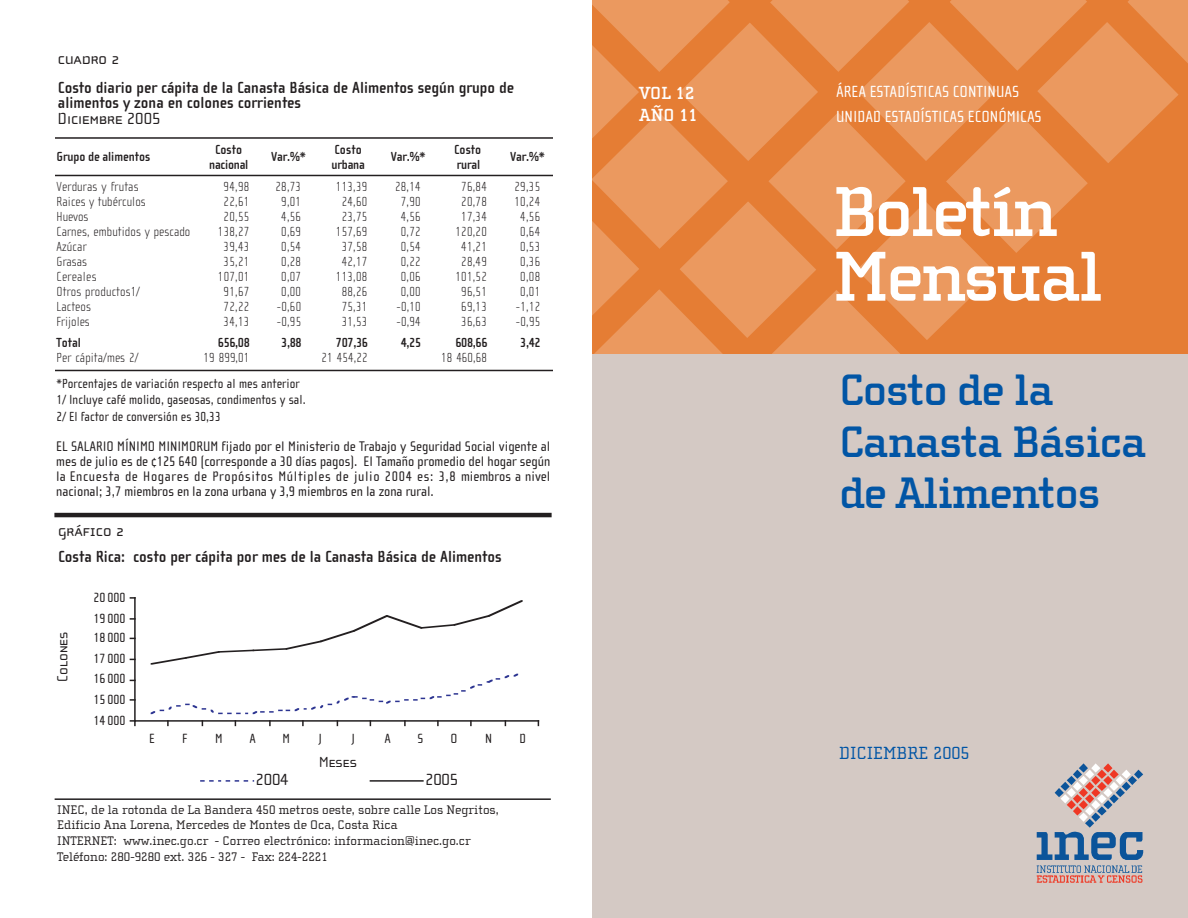
<style>
.page{position:relative;width:1188px;height:918px;background:#fff}
.page>*{position:absolute;margin:0;border:0;box-sizing:border-box;transform-origin:0 0}
.t1{font:700 72.3px/64.7px "Cholla Slab";letter-spacing:-.05em;color:#fff}
.t2{font:700 45.15px/51.2px "Cholla Slab";letter-spacing:-.035em;color:#0155a5}
.t3{font:18px "Cholla Slab";color:#0155a5}
.t4{font:700 18px/22.6px "Cholla Slab";color:#fff}
.t5{font:700 16.5px/15px "Cholla Sans";color:#231f20}
.t6{font:16.5px/25.7px "Cholla Sans";color:#fff}
.t7{font:16.5px "Cholla Wide Small Caps";color:#231f20}
.t8{font:16.5px "Cholla Unicase";color:#231f20}
.t9{font:16.5px "Cholla Unicase Ligatures";color:#231f20}
.t10{font:15px "Cholla Wide Small Caps";color:#231f20}
.t11{font:14.25px/15px "Cholla Sans";letter-spacing:-.005em;color:#231f20;text-align:justify}
.t12{font:13.65px "Cholla Sans";letter-spacing:-.005em;color:#231f20}
.t13{font:100 13.5px "Cholla Sans";letter-spacing:.02em;color:#231f20;scale:.96 1}
.t14{font:13.5px/16.5px "Cholla Sans";letter-spacing:.005em;color:#231f20;scale:.96 1}
.t15{font:700 13.5px/15px "Cholla Sans";letter-spacing:-.01em;color:#231f20;scale:.96 1}
.t16{font:100 13.5px "Cholla Sans";color:#231f20;scale:.96 1}
.t17{font:12.75px/15.3px "Cholla Slab";color:#231f20}
</style>
<div class="page">
<div style="left:1164px;top:145px;width:24px;height:209px;background:#e57d34"></div>
<svg style="left:1164px;top:0;width:24px;height:145px;background:#e78845"></svg>
<svg style="left:541px;top:0;width:161px;height:372px"></svg>
<svg style="left:702px;top:0;width:462px;height:354px;background:#e88b49"></svg>
<div style="left:588px;top:354px;width:600px;height:564px;background:#d4c9c4"></div>
<div style="left:566px;top:0;width:26px;height:918px;background:#fff"></div>
<svg style="left:1037px;top:763px;width:106px;height:120px"></svg>
<svg style="left:130px;top:597px;width:409px;height:129px"></svg>
<svg style="left:200px;top:780px;width:54px;height:2px"></svg>
<svg style="left:370px;top:780px;width:54px;height:2px"></svg>
<svg style="left:55px;top:137px;width:497px;height:2px"></svg>
<svg style="left:55px;top:175px;width:497px;height:1px"></svg>
<svg style="left:55px;top:370px;width:497px;height:1px"></svg>
<hr style="left:54px;top:513px;width:498px;height:4px;background:#231f20">
<hr style="left:55px;top:798px;width:496px;height:2px;background:#231f20">
<p class="t9" style="left:58px;top:49px;width:63px">CUADRO 2</p>
<p class="t5" style="left:58px;top:80px;width:458px">Costo diario per cápita de la Canasta Básica de Alimentos según grupo de alimentos y zona en colones corrientes</p>
<p class="t7" style="left:58px;top:109px;width:104px">Diciembre 2005</p>
<p class="t15" style="left:209px;top:142px;width:42px;text-align:center">Costo nacional</p>
<p class="t15" style="left:271px;top:149px;width:38px">Var.%*</p>
<p class="t15" style="left:332px;top:142px;width:36px">Costo urbana</p>
<p class="t15" style="left:391px;top:149px;width:38px">Var.%*</p>
<p class="t15" style="left:454px;top:142px;width:30px">Costo rural</p>
<p class="t15" style="left:510px;top:149px;width:38px">Var.%*</p>
<p class="t15" style="left:57px;top:149px;width:99px">Grupo de alimentos</p>
<p class="t13" style="left:57px;top:179px;width:87px">Verduras y frutas</p>
<p class="t13" style="left:224px;top:179px;width:28px">94,98</p>
<p class="t13" style="left:276px;top:179px;width:28px">28,73</p>
<p class="t13" style="left:336px;top:179px;width:34px">113,39</p>
<p class="t13" style="left:395px;top:179px;width:28px">28,14</p>
<p class="t13" style="left:461px;top:179px;width:28px">76,84</p>
<p class="t13" style="left:515px;top:179px;width:28px">29,35</p>
<p class="t13" style="left:57px;top:194px;width:94px">Raices y tubérculos</p>
<p class="t13" style="left:224px;top:194px;width:28px">22,61</p>
<p class="t13" style="left:281px;top:194px;width:22px">9,01</p>
<p class="t13" style="left:342px;top:194px;width:28px">24,60</p>
<p class="t13" style="left:401px;top:194px;width:22px">7,90</p>
<p class="t13" style="left:461px;top:194px;width:28px">20,78</p>
<p class="t13" style="left:515px;top:194px;width:28px">10,24</p>
<p class="t13" style="left:57px;top:209px;width:35px">Huevos</p>
<p class="t13" style="left:224px;top:209px;width:28px">20,55</p>
<p class="t13" style="left:281px;top:209px;width:22px">4,56</p>
<p class="t13" style="left:342px;top:209px;width:28px">23,75</p>
<p class="t13" style="left:401px;top:209px;width:22px">4,56</p>
<p class="t13" style="left:461px;top:209px;width:28px">17,34</p>
<p class="t13" style="left:520px;top:209px;width:22px">4,56</p>
<p class="t13" style="left:57px;top:224px;width:141px">Carnes, embutidos y pescado</p>
<p class="t13" style="left:218px;top:224px;width:34px">138,27</p>
<p class="t13" style="left:281px;top:224px;width:22px">0,69</p>
<p class="t13" style="left:336px;top:224px;width:34px">157,69</p>
<p class="t13" style="left:401px;top:224px;width:22px">0,72</p>
<p class="t13" style="left:456px;top:224px;width:34px">120,20</p>
<p class="t13" style="left:520px;top:224px;width:22px">0,64</p>
<p class="t13" style="left:57px;top:239px;width:33px">Azúcar</p>
<p class="t13" style="left:224px;top:239px;width:28px">39,43</p>
<p class="t13" style="left:281px;top:239px;width:22px">0,54</p>
<p class="t13" style="left:342px;top:239px;width:28px">37,58</p>
<p class="t13" style="left:401px;top:239px;width:22px">0,54</p>
<p class="t13" style="left:461px;top:239px;width:28px">41,21</p>
<p class="t13" style="left:520px;top:239px;width:22px">0,53</p>
<p class="t13" style="left:57px;top:254px;width:33px">Grasas</p>
<p class="t13" style="left:224px;top:254px;width:28px">35,21</p>
<p class="t13" style="left:281px;top:254px;width:22px">0,28</p>
<p class="t13" style="left:342px;top:254px;width:28px">42,17</p>
<p class="t13" style="left:401px;top:254px;width:22px">0,22</p>
<p class="t13" style="left:461px;top:254px;width:28px">28,49</p>
<p class="t13" style="left:520px;top:254px;width:22px">0,36</p>
<p class="t13" style="left:57px;top:269px;width:43px">Cereales</p>
<p class="t13" style="left:218px;top:269px;width:34px">107,01</p>
<p class="t13" style="left:281px;top:269px;width:22px">0,07</p>
<p class="t13" style="left:336px;top:269px;width:34px">113,08</p>
<p class="t13" style="left:401px;top:269px;width:22px">0,06</p>
<p class="t13" style="left:456px;top:269px;width:34px">101,52</p>
<p class="t13" style="left:520px;top:269px;width:22px">0,08</p>
<p class="t13" style="left:57px;top:284px;width:88px">Otros productos1/</p>
<p class="t13" style="left:224px;top:284px;width:28px">91,67</p>
<p class="t13" style="left:281px;top:284px;width:22px">0,00</p>
<p class="t13" style="left:342px;top:284px;width:28px">88,26</p>
<p class="t13" style="left:401px;top:284px;width:22px">0,00</p>
<p class="t13" style="left:461px;top:284px;width:28px">96,51</p>
<p class="t13" style="left:520px;top:284px;width:22px">0,01</p>
<p class="t13" style="left:57px;top:299px;width:37px">Lacteos</p>
<p class="t13" style="left:224px;top:299px;width:28px">72,22</p>
<p class="t13" style="left:277px;top:299px;width:27px">-0,60</p>
<p class="t13" style="left:342px;top:299px;width:28px">75,31</p>
<p class="t13" style="left:396px;top:299px;width:27px">-0,10</p>
<p class="t13" style="left:461px;top:299px;width:28px">69,13</p>
<p class="t13" style="left:516px;top:299px;width:27px">-1,12</p>
<p class="t16" style="left:57px;top:314px;width:36px">Frijoles</p>
<p class="t13" style="left:224px;top:314px;width:28px">34,13</p>
<p class="t13" style="left:277px;top:314px;width:27px">-0,95</p>
<p class="t13" style="left:342px;top:314px;width:28px">31,53</p>
<p class="t13" style="left:396px;top:314px;width:27px">-0,94</p>
<p class="t13" style="left:461px;top:314px;width:28px">36,63</p>
<p class="t13" style="left:516px;top:314px;width:27px">-0,95</p>
<p class="t15" style="left:57px;top:335px;width:27px">Total</p>
<p class="t15" style="left:218px;top:335px;width:35px">656,08</p>
<p class="t15" style="left:281px;top:335px;width:23px">3,88</p>
<p class="t15" style="left:336px;top:335px;width:35px">707,36</p>
<p class="t15" style="left:401px;top:335px;width:23px">4,25</p>
<p class="t15" style="left:456px;top:335px;width:35px">608,66</p>
<p class="t15" style="left:520px;top:335px;width:23px">3,42</p>
<p class="t13" style="left:57px;top:350px;width:87px">Per cápita/mes 2/</p>
<p class="t13" style="left:204px;top:350px;width:49px">19 899,01</p>
<p class="t13" style="left:322px;top:350px;width:49px">21 454,22</p>
<p class="t13" style="left:441px;top:350px;width:49px">18 460,68</p>
<p class="t14" style="left:57px;top:375px;width:261px">*Porcentajes de variación respecto al mes anterior<br>1/ Incluye café molido, gaseosas, condimentos y sal.<br>2/ El factor de conversión es 30,33</p>
<p class="t11" style="left:56px;top:438px;width:496px">EL SALARIO MÍNIMO MINIMORUM fijado por el Ministerio de Trabajo y Seguridad Social vigente al mes de julio es de ¢125 640 (corresponde a 30 días pagos). El Tamaño promedio del hogar según la Encuesta de Hogares de Propósitos Múltiples de julio 2004 es: 3,8 miembros a nivel nacional; 3,7 miembros en la zona urbana y 3,9 miembros en la zona rural.</p>
<p class="t8" style="left:58px;top:521px;width:68px">gRÁFICO 2</p>
<p class="t5" style="left:58px;top:549px;width:445px">Costa Rica: costo per cápita por mes de la Canasta Básica de Alimentos</p>
<p class="t12" style="left:94px;top:589px;width:33px">20 000</p>
<p class="t10" style="left:53px;top:682px;width:52px;rotate:-90deg">Colones</p>
<p class="t12" style="left:94px;top:610px;width:33px">19 000</p>
<p class="t12" style="left:94px;top:629px;width:33px">18 000</p>
<p class="t12" style="left:94px;top:650px;width:33px">17 000</p>
<p class="t12" style="left:94px;top:670px;width:33px">16 000</p>
<p class="t12" style="left:94px;top:691px;width:33px">15 000</p>
<p class="t12" style="left:94px;top:712px;width:33px">14 000</p>
<p class="t12" style="left:149px;top:730px;width:7px">E</p>
<p class="t12" style="left:182px;top:730px;width:7px">F</p>
<p class="t12" style="left:215px;top:730px;width:9px">M</p>
<p class="t12" style="left:250px;top:730px;width:8px">A</p>
<p class="t12" style="left:283px;top:730px;width:9px">M</p>
<p class="t12" style="left:319px;top:730px;width:5px">J</p>
<p class="t12" style="left:352px;top:730px;width:5px">J</p>
<p class="t12" style="left:385px;top:730px;width:8px">A</p>
<p class="t12" style="left:418px;top:730px;width:7px">S</p>
<p class="t12" style="left:451px;top:730px;width:9px">O</p>
<p class="t12" style="left:485px;top:730px;width:9px">N</p>
<p class="t12" style="left:520px;top:730px;width:8px">D</p>
<p class="t7" style="left:256px;top:769px;width:35px">2004</p>
<p class="t7" style="left:425px;top:769px;width:35px">2005</p>
<p class="t10" style="left:319px;top:753px;width:39px">Meses</p>
<p class="t17" style="left:57px;top:802px;width:443px">INEC, de la rotonda de La Bandera 450 metros oeste, sobre calle Los Negritos,<br>Edificio Ana Lorena, Mercedes de Montes de Oca, Costa Rica<br>INTERNET: www.inec.go.cr - Correo electrónico: informacion@inec.go.cr</p>
<p class="t17" style="left:57px;top:849px;width:272px">Teléfono: 280-9280 ext. 326 - 327 - Fax: 224-2221</p>
<h3 class="t4" style="left:639px;top:81px;width:60px">VOL 12<br>AÑO 11</h3>
<p class="t6" style="left:836px;top:78px;width:207px">ÁREA ESTADÍSTICAS CONTINUAS<br>UNIDAD ESTADÍSTICAS ECONÓMICAS</p>
<h1 class="t1" style="left:832px;top:179px;width:273px">Boletín<br>Mensual</h1>
<h2 class="t2" style="left:839px;top:364px;width:310px">Costo de la<br>Canasta Básica de Alimentos</h2>
<h3 class="t3" style="left:839px;top:742px;width:132px">DICIEMBRE 2005</h3>
</div>
